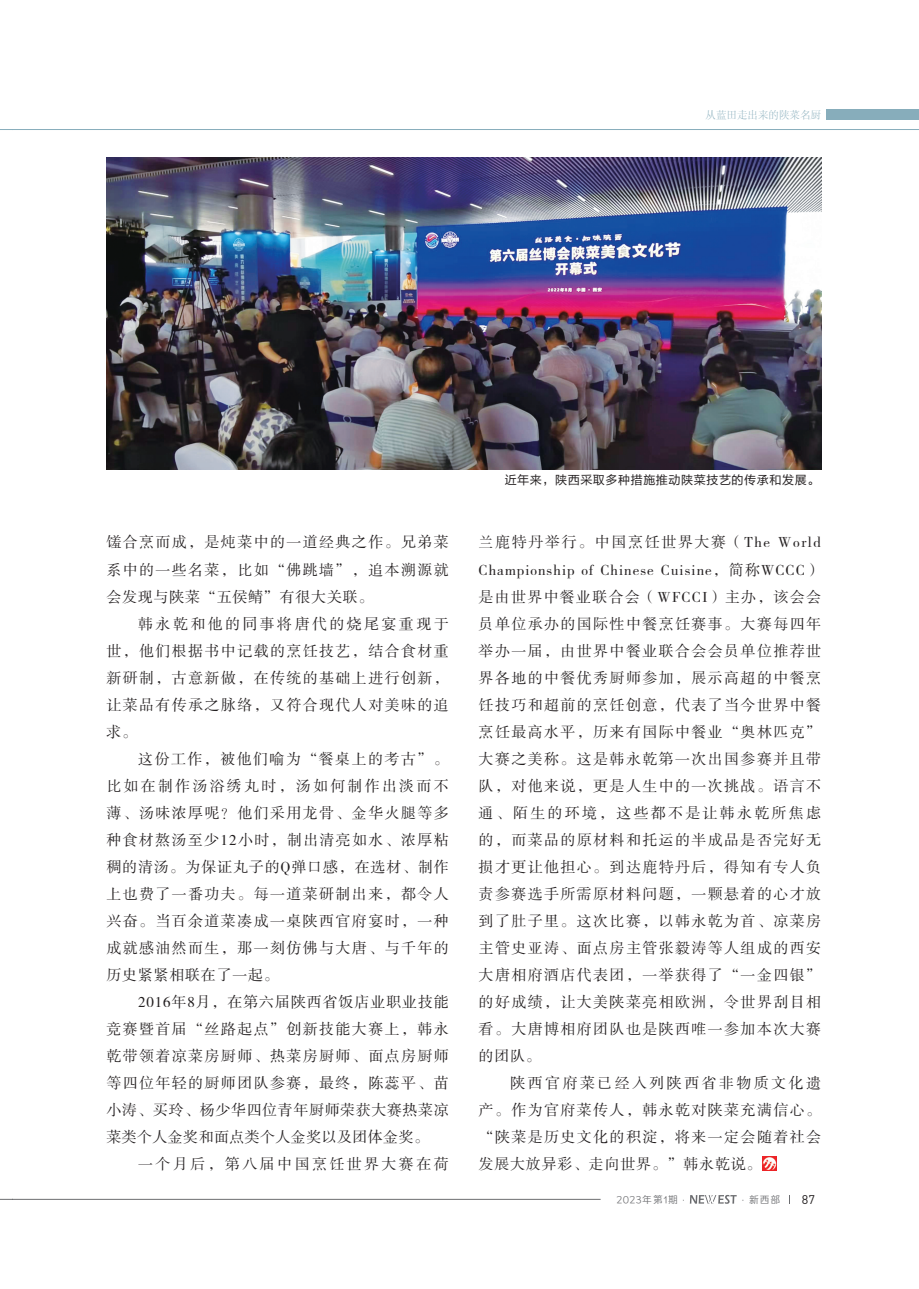
<style>
.page{position:relative;width:919px;height:1289px;background:#fff}
.page>*{position:absolute;margin:0;border:0;box-sizing:border-box;transform-origin:0 0}
.t1{font:15px/27px "FZSSK GBK1 0";letter-spacing:.09em;color:#231f20;text-align:justify}
.t2{font:15px "FZSSK GBK1 0";letter-spacing:.16em;color:#231f20}
.t3{font:12.45px "DIN";color:#231f20}
.t4{font:12px "FZLTHK GBK1 0";letter-spacing:.05em;color:#231f20}
.t5{font:10.5px "ST Song";color:#87adbb}
.t6{font:9.75px "Loong Flash Sans GB Regular";letter-spacing:.1em;color:#6c6d70}
</style>
<div class="page">
<svg style="left:0;top:1199px;width:13px;height:1px"></svg>
<svg style="left:0;top:129px;width:13px;height:1px"></svg>
<hr style="left:13px;top:1199px;width:587px;height:1px;background:#6c6d70">
<svg style="left:689px;top:1195px;width:47px;height:8px"></svg>
<hr style="left:13px;top:129px;width:905px;height:1px;background:#87adbb">
<div style="left:826px;top:110px;width:92px;height:10px;background:#87adbb"></div>
<img style="left:762px;top:1156px;width:14px;height:14px">
<img style="left:106px;top:157px;width:715px;height:312px">
<p class="t5" style="left:705px;top:108px;width:117px">从蓝田走出来的陕菜名厨</p>
<p class="t1" style="left:106px;top:529px;width:344px">馐合烹而成，是炖菜中的一道经典之作。兄弟菜系中的一些名菜，比如“佛跳墙”，追本溯源就会发现与陕菜“五侯鲭”有很大关联。</p>
<p class="t1" style="left:106px;top:610px;width:344px;text-indent:32px">韩永乾和他的同事将唐代的烧尾宴重现于世，他们根据书中记载的烹饪技艺，结合食材重新研制，古意新做，在传统的基础上进行创新，让菜品有传承之脉络，又符合现代人对美味的追求。</p>
<p class="t1" style="left:106px;top:745px;width:344px;text-indent:32px">这份工作，被他们喻为“餐桌上的考古”。比如在制作汤浴绣丸时，汤如何制作出淡而不薄、汤味浓厚呢？他们采用龙骨、金华火腿等多种食材熬汤至少12小时，制出清亮如水、浓厚粘稠的清汤。为保证丸子的Q弹口感，在选材、制作上也费了一番功夫。每一道菜研制出来，都令人兴奋。当百余道菜凑成一桌陕西官府宴时，一种成就感油然而生，那一刻仿佛与大唐、与千年的历史紧紧相联在了一起。</p>
<p class="t1" style="left:106px;top:988px;width:344px;text-indent:32px">2016年8月，在第六届陕西省饭店业职业技能竞赛暨首届“丝路起点”创新技能大赛上，韩永乾带领着凉菜房厨师、热菜房厨师、面点房厨师等四位年轻的厨师团队参赛，最终，陈蕊平、苗小涛、买玲、杨少华四位青年厨师荣获大赛热菜凉菜类个人金奖和面点类个人金奖以及团体金奖。</p>
<p class="t2" style="left:138px;top:1155px;width:312px">一个月后，第八届中国烹饪世界大赛在荷</p>
<p class="t4" style="left:504px;top:473px;width:316px">近年来，陕西采取多种措施推动陕菜技艺的传承和发展。</p>
<p class="t1" style="left:478px;top:529px;width:344px">兰鹿特丹举行。中国烹饪世界大赛（The World Championship of Chinese Cuisine，简称WCCC）是由世界中餐业联合会（WFCCI）主办，该会会员单位承办的国际性中餐烹饪赛事。大赛每四年举办一届，由世界中餐业联合会会员单位推荐世界各地的中餐优秀厨师参加，展示高超的中餐烹饪技巧和超前的烹饪创意，代表了当今世界中餐烹饪最高水平，历来有国际中餐业“奥林匹克”大赛之美称。这是韩永乾第一次出国参赛并且带队，对他来说，更是人生中的一次挑战。语言不通、陌生的环境，这些都不是让韩永乾所焦虑的，而菜品的原材料和托运的半成品是否完好无损才更让他担心。到达鹿特丹后，得知有专人负责参赛选手所需原材料问题，一颗悬着的心才放到了肚子里。这次比赛，以韩永乾为首、凉菜房主管史亚涛、面点房主管张毅涛等人组成的西安大唐相府酒店代表团，一举获得了“一金四银”的好成绩，让大美陕菜亮相欧洲，令世界刮目相看。大唐博相府团队也是陕西唯一参加本次大赛的团队。</p>
<p class="t1" style="left:478px;top:1069px;width:344px;text-indent:32px">陕西官府菜已经入列陕西省非物质文化遗产。作为官府菜传人，韩永乾对陕菜充满信心。“陕菜是历史文化的积淀，将来一定会随着社会发展大放异彩、走向世界。”韩永乾说。</p>
<p class="t6" style="left:617px;top:1194px;width:165px">2023年第1期·　　　　 ·新西部</p>
<p class="t3" style="left:801px;top:1191px;width:15px">87</p>
</div>
